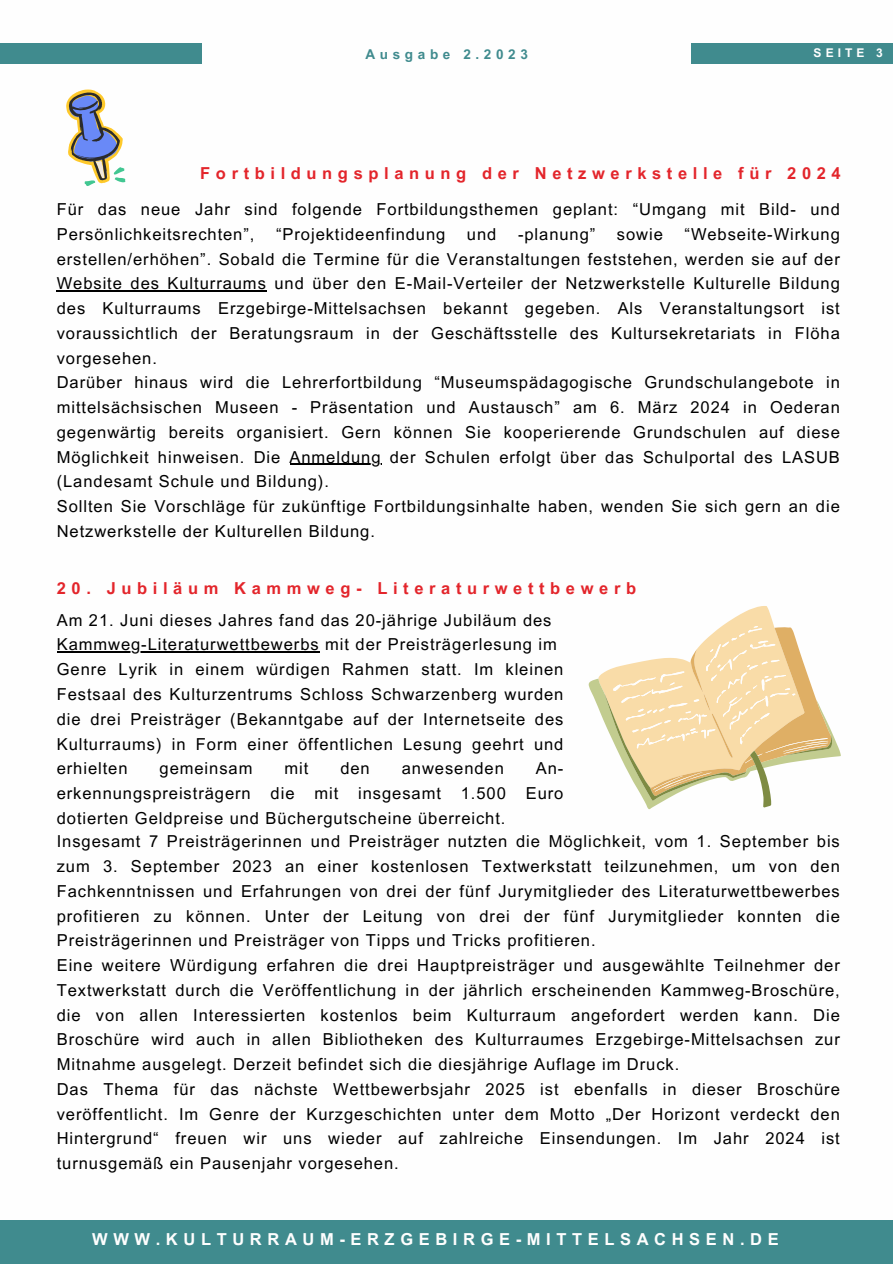
<style>
.page{position:relative;width:893px;height:1264px;background:#fff}
.page>*{position:absolute;margin:0;border:0;box-sizing:border-box;transform-origin:0 0}
.t1{font:16.5px/24.8px "Arial MT Pro";letter-spacing:.055em;color:#000}
.t2{font:700 16.5px "Arial MT Pro";letter-spacing:.34em;color:#e3252b}
.t3{font:700 16.5px "Arial MT Pro";letter-spacing:.34em;color:#fefefe}
.t4{font:700 13.5px "Arial MT Pro";letter-spacing:.34em;color:#408b8e}
.t5{font:700 12px "Arial MT Pro";letter-spacing:.34em;color:#fefefe}
</style>
<div class="page">
<div style="left:0;top:43px;width:202px;height:21px;background:#408b8e"></div>
<div style="left:691px;top:43px;width:201px;height:21px;background:#408b8e"></div>
<div style="left:0;top:1220px;width:892px;height:43px;background:#408b8e"></div>
<hr style="left:57px;top:651px;width:262px;height:1px;background:#000">
<hr style="left:57px;top:290px;width:210px;height:1px;background:#000">
<hr style="left:289px;top:464px;width:92px;height:1px;background:#000">
<svg style="left:588px;top:606px;width:252px;height:203px"></svg>
<svg style="left:66px;top:89px;width:60px;height:97px"></svg>
<p class="t4" style="left:365px;top:49px;width:164px">Ausgabe 2.2023</p>
<p class="t5" style="left:813px;top:49px;width:71px">SEITE 3</p>
<p class="t2" style="left:200px;top:167px;width:642px">Fortbildungsplanung der Netzwerkstelle für 2024</p>
<p class="t1" style="left:57px;top:199px;width:784px">Für das neue Jahr sind folgende Fortbildungsthemen geplant: “Umgang mit Bild- und<br>Persönlichkeitsrechten”,</p>
<p class="t1" style="left:57px;top:224px;width:784px;text-indent:627px">“Webseite-Wirkung erstellen/erhöhen”. Sobald die Termine für die Veranstaltungen feststehen, werden sie auf der Website des Kulturraums und über den E-Mail-Verteiler der Netzwerkstelle Kulturelle Bildung des Kulturraums Erzgebirge-Mittelsachsen bekannt gegeben. Als Veranstaltungsort ist voraussichtlich der Beratungsraum in der Geschäftsstelle des Kultursekretariats in Flöha vorgesehen.<br>Darüber hinaus wird die Lehrerfortbildung “Museumspädagogische Grundschulangebote in mittelsächsischen Museen - Präsentation und Austausch” am 6. März 2024 in Oederan gegenwärtig bereits organisiert. Gern können Sie kooperierende Grundschulen auf diese Möglichkeit hinweisen. Die Anmeldung der Schulen erfolgt über das Schulportal des LASUB (Landesamt Schule und Bildung).<br>Sollten Sie Vorschläge für zukünftige Fortbildungsinhalte haben, wenden Sie sich gern an die Netzwerkstelle der Kulturellen Bildung.</p>
<p class="t1" style="left:276px;top:224px;width:171px">“Projektideenfindung</p>
<p class="t1" style="left:467px;top:224px;width:31px">und</p>
<p class="t1" style="left:518px;top:224px;width:79px">-planung”</p>
<p class="t1" style="left:617px;top:224px;width:47px">sowie</p>
<p class="t2" style="left:57px;top:582px;width:580px">20. Jubiläum Kammweg- Literaturwettbewerb</p>
<p class="t1" style="left:57px;top:609px;width:508px">Am 21. Juni dieses Jahres fand das 20-jährige Jubiläum des Kammweg-Literaturwettbewerbs mit der Preisträgerlesung im Genre Lyrik in einem würdigen Rahmen statt. Im kleinen Festsaal des Kulturzentrums Schloss Schwarzenberg wurden die drei Preisträger (Bekanntgabe auf der Internetseite des Kulturraums) in Form einer öffentlichen Lesung geehrt und erhielten</p>
<p class="t1" style="left:57px;top:758px;width:508px;text-align:justify;text-indent:479px">An&shy;erkennungspreisträgern die mit insgesamt 1.500 Euro dotierten Geldpreise und Büchergutscheine überreicht.</p>
<p class="t1" style="left:160px;top:758px;width:94px">gemeinsam</p>
<p class="t1" style="left:284px;top:758px;width:25px">mit</p>
<p class="t1" style="left:340px;top:758px;width:31px">den</p>
<p class="t1" style="left:402px;top:758px;width:103px">anwesenden</p>
<p class="t1" style="left:57px;top:831px;width:784px">Insgesamt 7 Preisträgerinnen und Preisträger nutzten die Möglichkeit, vom 1. September bis zum 3. September 2023 an einer kostenlosen Textwerkstatt teilzunehmen, um von den Fachkenntnissen und Erfahrungen von drei der fünf Jurymitglieder des Literaturwettbewerbes profitieren zu können. Unter der Leitung von drei der fünf Jurymitglieder konnten die Preisträgerinnen und Preisträger von Tipps und Tricks profitieren.<br>Eine weitere Würdigung erfahren die drei Hauptpreisträger und ausgewählte Teilnehmer der Textwerkstatt durch die Veröffentlichung in der jährlich erscheinenden Kammweg-Broschüre, die von allen Interessierten kostenlos beim Kulturraum angefordert werden kann. Die Broschüre wird auch in allen Bibliotheken des Kulturraumes Erzgebirge-Mittelsachsen zur Mitnahme ausgelegt. Derzeit befindet sich die diesjährige Auflage im Druck.<br>Das Thema für das nächste Wettbewerbsjahr 2025 ist ebenfalls in dieser Broschüre veröffentlicht. Im Genre der Kurzgeschichten unter dem Motto „Der Horizont verdeckt den Hintergrund“ freuen wir uns wieder auf zahlreiche Einsendungen. Im Jahr 2024 ist turnusgemäß ein Pausenjahr vorgesehen.</p>
<p class="t3" style="left:92px;top:1232px;width:688px">WWW.KULTURRAUM-ERZGEBIRGE-MITTELSACHSEN.DE</p>
</div>
